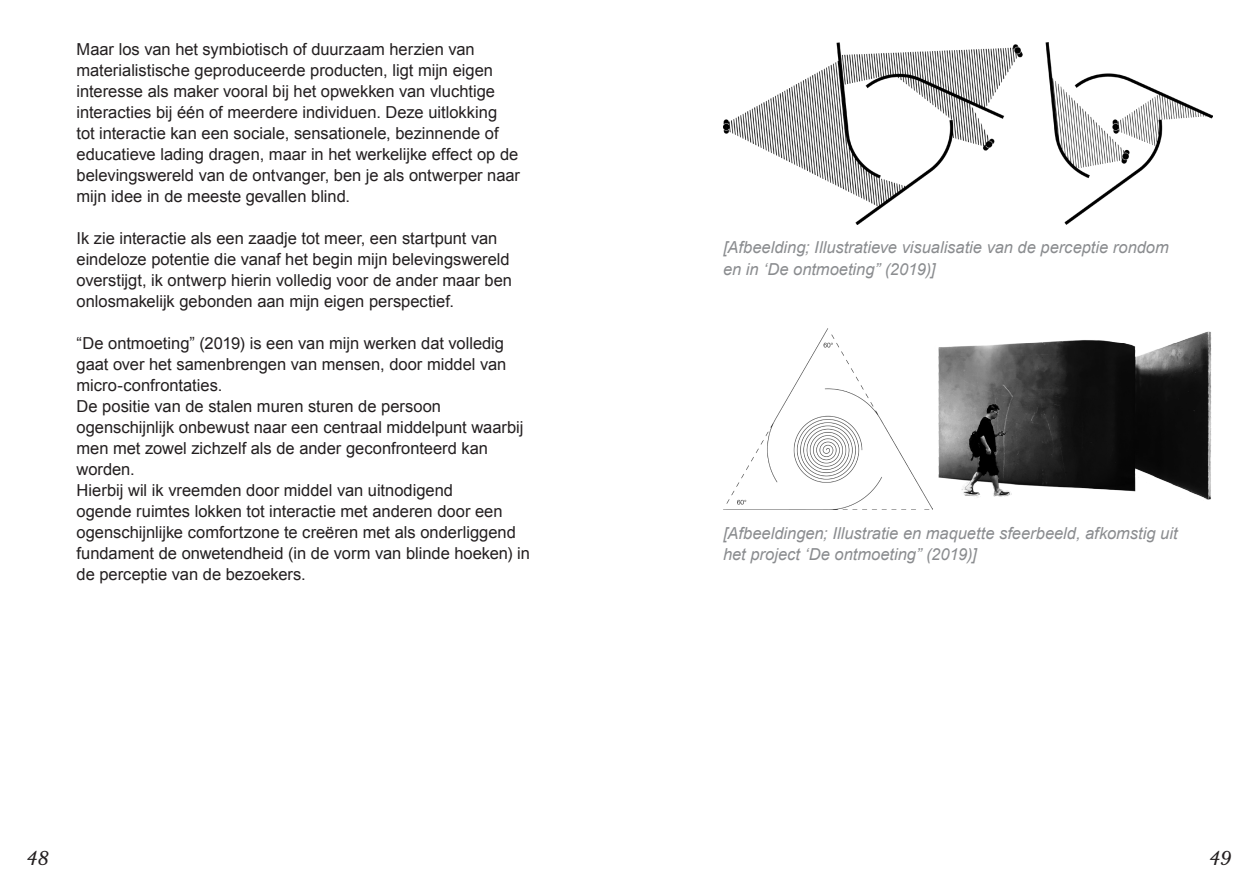
<style>
.page{position:relative;width:1259px;height:893px;background:#fff}
.page>*{position:absolute;margin:0;border:0;box-sizing:border-box;transform-origin:0 0}
.t1{font:italic 18px "Libre Baskerville";color:#231f20}
.t2{font:16.5px/21px "Arial";color:#231f20}
.afbeeldingen_beschri{font:italic 16.5px/22.5px "Arial";color:#8a8c8f}
</style>
<div class="page">
<img style="left:723px;top:328px;width:199px;height:182px">
<img style="left:922px;top:331px;width:290px;height:179px">
<img style="left:723px;top:43px;width:489px;height:181px">
<p class="t2" style="left:77px;top:38px;width:445px">Maar los van het symbiotisch of duurzaam herzien van materialistische geproduceerde producten, ligt mijn eigen interesse als maker vooral bij het opwekken van vluchtige interacties bij één of meerdere individuen. Deze uitlokking<br>tot interactie kan een sociale, sensationele, bezinnende of educatieve lading dragen, maar in het werkelijke effect op de belevingswereld van de ontvanger, ben je als ontwerper naar mijn idee in de meeste gevallen blind.</p>
<p class="t2" style="left:77px;top:227px;width:437px">Ik zie interactie als een zaadje tot meer, een startpunt van eindeloze potentie die vanaf het begin mijn belevingswereld overstijgt, ik ontwerp hierin volledig voor de ander maar ben onlosmakelijk gebonden aan mijn eigen perspectief.</p>
<p class="t2" style="left:77px;top:332px;width:431px">“De ontmoeting” (2019) is een van mijn werken dat volledig gaat over het samenbrengen van mensen, door middel van micro-confrontaties.</p>
<p class="t2" style="left:77px;top:395px;width:448px">De positie van de stalen muren sturen de persoon ogenschijnlijk onbewust naar een centraal middelpunt waarbij men met zowel zichzelf als de ander geconfronteerd kan worden.</p>
<p class="t2" style="left:77px;top:479px;width:455px">Hierbij wil ik vreemden door middel van uitnodigend<br>ogende ruimtes lokken tot interactie met anderen door een ogenschijnlijke comfortzone te creëren met als onderliggend fundament de onwetendheid (in de vorm van blinde hoeken) in de perceptie van de bezoekers.</p>
<p class="afbeeldingen_beschri" style="left:723px;top:236px;width:447px">[Afbeelding; Illustratieve visualisatie van de perceptie rondom en in ‘De ontmoeting” (2019)]</p>
<p class="afbeeldingen_beschri" style="left:723px;top:523px;width:456px;line-height:21px">[Afbeeldingen; Illustratie en maquette sfeerbeeld, afkomstig uit het project ‘De ontmoeting” (2019)]</p>
<p class="t1" style="left:27px;top:847px;width:23px">48</p>
<p class="t1" style="left:1210px;top:847px;width:23px">49</p>
</div>
